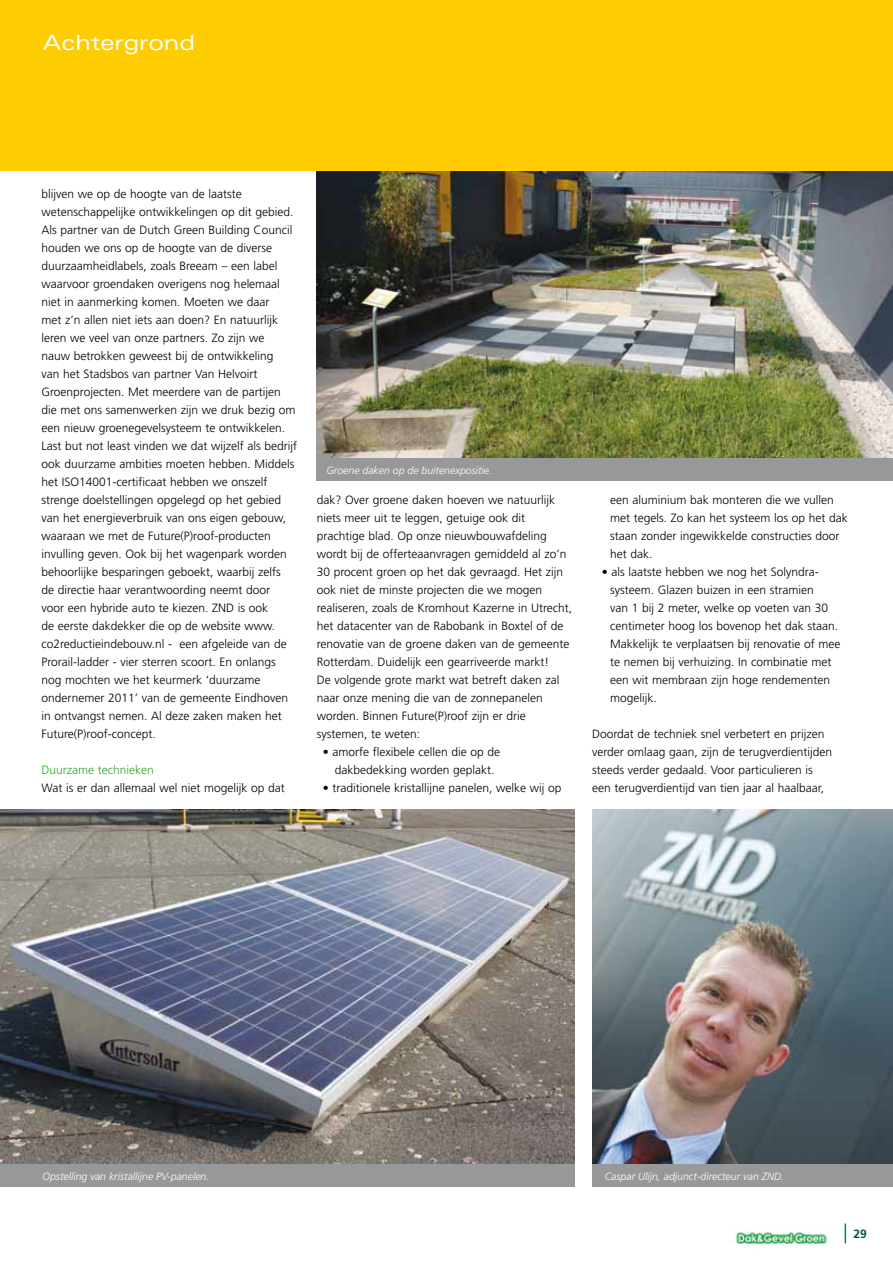
<style>
.page{position:relative;width:893px;height:1263px;background:#fff}
.page>*{position:absolute;margin:0;border:0;box-sizing:border-box;transform-origin:0 0}
.t1{font:expanded 21px "Univers";color:#fff}
.t2{font:300 12px/18px "Frutiger";color:#000}
.t3{font:300 12px "Frutiger";color:#35a32c}
.t4{font:700 12px "Frutiger";color:#00523c}
.t5{font:italic 300 10.5px "Frutiger";color:#fff}
</style>
<div class="page">
<svg style="left:845px;top:1223px;width:1px;height:20px"></svg>
<img style="left:735px;top:1231px;width:92px;height:14px">
<img style="left:317px;top:170px;width:576px;height:288px">
<img style="left:0;top:809px;width:574px;height:355px">
<div style="left:0;top:0;width:893px;height:170px;background:#fecc00"></div>
<div style="left:317px;top:458px;width:576px;height:22px;background:#97989a"></div>
<div style="left:0;top:1164px;width:574px;height:22px;background:#97989a"></div>
<img style="left:592px;top:809px;width:301px;height:355px">
<div style="left:592px;top:1164px;width:301px;height:22px;background:#97989a"></div>
<h1 class="t1" style="left:43px;top:30px;width:154px">Achtergrond</h1>
<p class="t2" style="left:41px;top:185px;width:257px">blijven we op de hoogte van de laatste wetenschappelijke ontwikkelingen op dit gebied.<br>Als partner van de Dutch Green Building Council houden we ons op de hoogte van de diverse duurzaamheidlabels, zoals Breeam – een label waarvoor groendaken overigens nog helemaal niet in aanmerking komen. Moeten we daar<br>met z’n allen niet iets aan doen? En natuurlijk leren we veel van onze partners. Zo zijn we<br>nauw betrokken geweest bij de ontwikkeling<br>van het Stadsbos van partner Van Helvoirt Groenprojecten. Met meerdere van de partijen die met ons samenwerken zijn we druk bezig om een nieuw groenegevelsysteem te ontwikkelen.<br>Last but not least vinden we dat wijzelf als bedrijf ook duurzame ambities moeten hebben. Middels het ISO14001-certificaat hebben we onszelf strenge doelstellingen opgelegd op het gebied van het energieverbruik van ons eigen gebouw, waaraan we met de Future(P)roof-producten invulling geven. Ook bij het wagenpark worden behoorlijke besparingen geboekt, waarbij zelfs<br>de directie haar verantwoording neemt door<br>voor een hybride auto te kiezen. ZND is ook<br>de eerste dakdekker die op de website www. co2reductieindebouw.nl - een afgeleide van de Prorail-ladder - vier sterren scoort. En onlangs nog mochten we het keurmerk ‘duurzame ondernemer 2011’ van de gemeente Eindhoven in ontvangst nemen. Al deze zaken maken het Future(P)roof-concept.</p>
<p class="t3" style="left:41px;top:763px;width:114px">Duurzame technieken</p>
<p class="t2" style="left:41px;top:779px;width:245px">Wat is er dan allemaal wel niet mogelijk op dat</p>
<p class="t5" style="left:326px;top:464px;width:167px">Groene daken op de buitenexpositie.</p>
<p class="t2" style="left:317px;top:491px;width:257px">dak? Over groene daken hoeven we natuurlijk niets meer uit te leggen, getuige ook dit prachtige blad. Op onze nieuwbouwafdeling wordt bij de offerteaanvragen gemiddeld al zo’n 30 procent groen op het dak gevraagd. Het zijn ook niet de minste projecten die we mogen realiseren, zoals de Kromhout Kazerne in Utrecht, het datacenter van de Rabobank in Boxtel of de renovatie van de groene daken van de gemeente Rotterdam. Duidelijk een gearriveerde markt!<br>De volgende grote markt wat betreft daken zal naar onze mening die van de zonnepanelen worden. Binnen Future(P)roof zijn er drie systemen, te weten:</p>
<p class="t2" style="left:323px;top:743px;width:179px;text-align:center">• amorfe flexibele cellen die op de dakbedekking worden geplakt.</p>
<p class="t2" style="left:323px;top:779px;width:240px">• traditionele kristallijne panelen, welke wij op</p>
<p class="t2" style="left:610px;top:491px;width:239px">een aluminium bak monteren die we vullen met tegels. Zo kan het systeem los op het dak staan zonder ingewikkelde constructies door het dak.</p>
<p class="t2" style="left:610px;top:563px;width:232px;text-indent:-8px">• als laatste hebben we nog het Solyndra&shy;systeem. Glazen buizen in een stramien<br>van 1 bij 2 meter, welke op voeten van 30 centimeter hoog los bovenop het dak staan.<br>Makkelijk te verplaatsen bij renovatie of mee te nemen bij verhuizing. In combinatie met een wit membraan zijn hoge rendementen mogelijk.</p>
<p class="t2" style="left:592px;top:725px;width:241px">Doordat de techniek snel verbetert en prijzen verder omlaag gaan, zijn de terugverdientijden steeds verder gedaald. Voor particulieren is een terugverdientijd van tien jaar al haalbaar,</p>
<p class="t5" style="left:43px;top:1170px;width:168px">Opstelling van kristallijne PV-panelen.</p>
<p class="t5" style="left:605px;top:1170px;width:181px">Caspar Ulijn, adjunct-directeur van ZND.</p>
<p class="t4" style="left:853px;top:1227px;width:15px">29</p>
</div>
